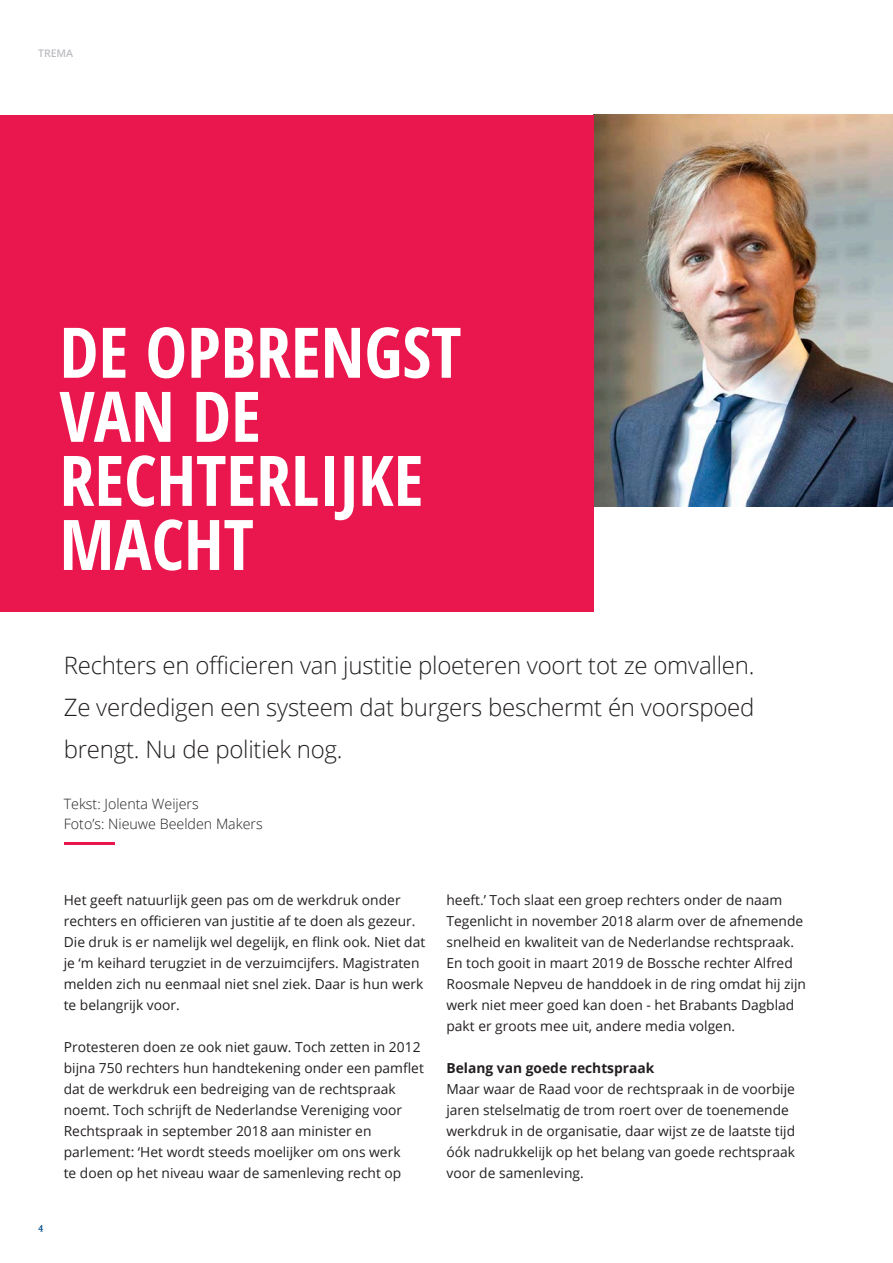
<style>
.page{position:relative;width:893px;height:1263px;background:#fff}
.page>*{position:absolute;margin:0;border:0;box-sizing:border-box;transform-origin:0 0}
.t1{font:700 condensed 69.9px/64.1px "Open Sans";color:#fff}
.LABOUR{font:300 24px/42px "Open Sans";letter-spacing:-.01em;color:#231f20;text-align:justify}
.LABOUR-2{font:300 14.25px "Open Sans";color:#231f20}
.LABOUR-3{font:13.8px/21px "Open Sans";color:#231f20}
.LABOUR-4{font:700 13.8px "Open Sans";color:#231f20}
.t2{font:600 10.5px "Open Sans";color:#bcbdc0}
.t3{font:600 10.5px "Halant";color:#044f8b}
</style>
<div class="page">
<img style="left:593px;top:115px;width:300px;height:391px">
<div style="left:0;top:115px;width:593px;height:496px;background:#e9174e"></div>
<hr style="left:64px;top:842px;width:51px;height:2px;background:#e9174e">
<p class="t2" style="left:38px;top:46px;width:37px">TREMA</p>
<p class="t1" style="left:60px;top:319px;width:403px">DE OPBRENGST<br>VAN DE</p>
<p class="t1" style="left:60px;top:447px;width:365px">RECHTERLIJKE<br>MACHT</p>
<p class="LABOUR" style="left:64px;top:644px;width:692px">Rechters en officieren van justitie ploeteren voort tot ze omvallen.<br>Ze verdedigen een systeem dat burgers beschermt én voorspoed brengt. Nu de politiek nog.</p>
<p class="LABOUR-2" style="left:64px;top:794px;width:137px">Tekst: Jolenta Weijers</p>
<p class="LABOUR-2" style="left:64px;top:814px;width:200px">Foto’s: Nieuwe Beelden Makers</p>
<p class="t3" style="left:38px;top:1220px;width:7px">4</p>
<p class="LABOUR-3" style="left:64px;top:889px;width:363px">Het geeft natuurlijk geen pas om de werkdruk onder rechters en officieren van justitie af te doen als gezeur.<br>Die druk is er namelijk wel degelijk, en flink ook. Niet dat je ‘m keihard terugziet in de verzuimcijfers. Magistraten melden zich nu eenmaal niet snel ziek. Daar is hun werk te belangrijk voor.</p>
<p class="LABOUR-3" style="left:64px;top:1036px;width:362px">Protesteren doen ze ook niet gauw. Toch zetten in 2012 bijna 750 rechters hun handtekening onder een pamflet dat de werkdruk een bedreiging van de rechtspraak noemt. Toch schrijft de Nederlandse Vereniging voor Rechtspraak in september 2018 aan minister en parlement: ‘Het wordt steeds moelijker om ons werk<br>te doen op het niveau waar de samenleving recht op</p>
<p class="LABOUR-3" style="left:446px;top:889px;width:361px">heeft.’ Toch slaat een groep rechters onder de naam Tegenlicht in november 2018 alarm over de afnemende snelheid en kwaliteit van de Nederlandse rechtspraak.<br>En toch gooit in maart 2019 de Bossche rechter Alfred Roosmale Nepveu de handdoek in de ring omdat hij zijn werk niet meer goed kan doen - het Brabants Dagblad pakt er groots mee uit, andere media volgen.</p>
<p class="LABOUR-4" style="left:446px;top:1058px;width:209px">Belang van goede rechtspraak</p>
<p class="LABOUR-3" style="left:446px;top:1078px;width:350px">Maar waar de Raad voor de rechtspraak in de voorbije jaren stelselmatig de trom roert over de toenemende werkdruk in de organisatie, daar wijst ze de laatste tijd óók nadrukkelijk op het belang van goede rechtspraak voor de samenleving.</p>
</div>
